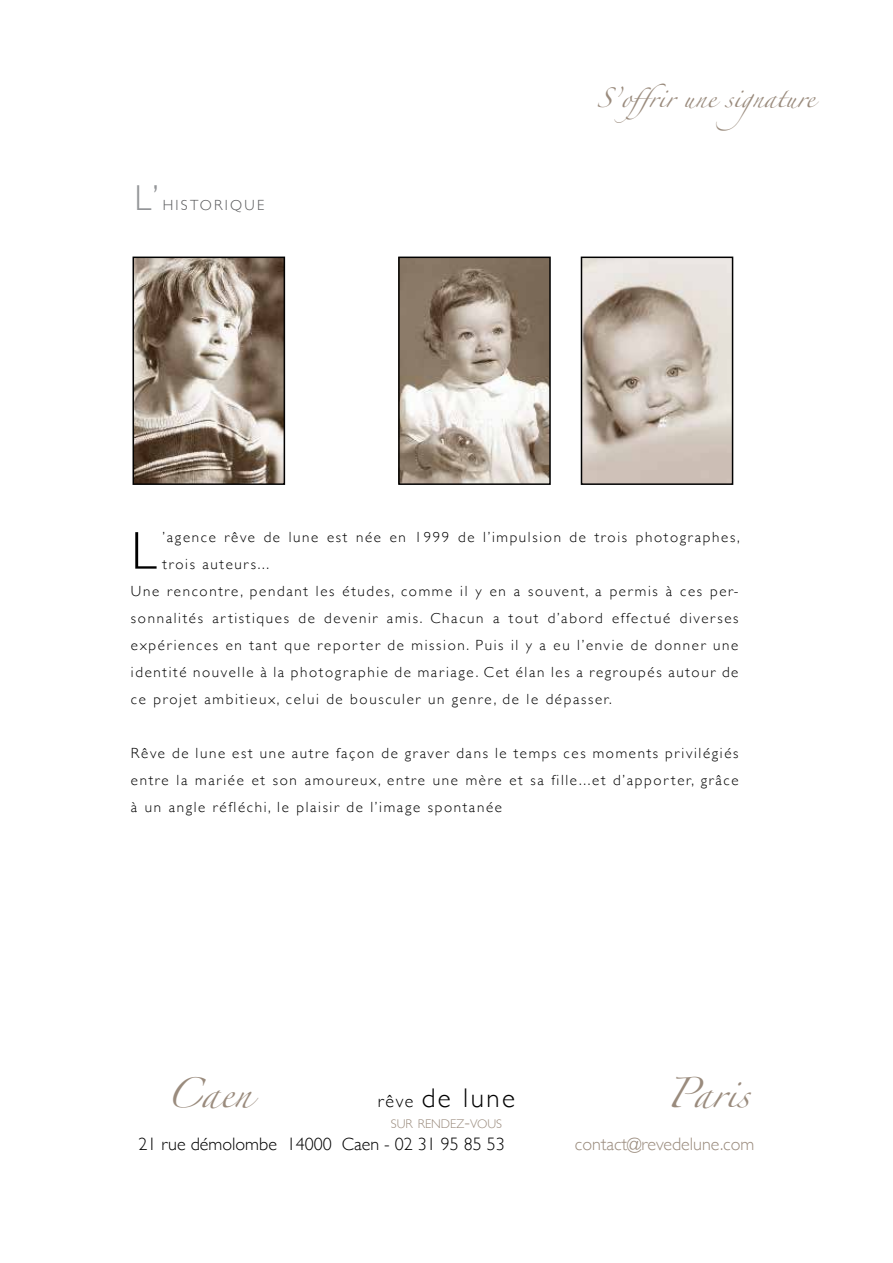
<style>
.page{position:relative;width:893px;height:1263px;background:#fff}
.page>*{position:absolute;margin:0;border:0;box-sizing:border-box;transform-origin:0 0}
.t1{font:300 53.55px "Gill Sans";color:#000}
.t2{font:300 36px "Gill Sans";color:#939598}
.t3{font:300 27px "Gill Sans";letter-spacing:.09em;color:#000}
.t4{font:27px "Zapfino";color:#9a8b7d}
.t5{font:300 18px "Gill Sans";color:#000}
.t6{font:300 18px "Gill Sans";color:#9a8b7d}
.t7{font:18px "Zapfino";color:#9a8b7d}
.t8{font:300 14.7px/27px "Gill Sans";letter-spacing:.11em;color:#000;text-align:justify}
.t9{font:300 14.7px "Gill Sans";letter-spacing:.155em;color:#58595b}
.t10{font:300 12.6px "Gill Sans";color:#9a8b7d}
.s1{font-size:18px}
</style>
<div class="page">
<img style="left:584px;top:260px;width:146px;height:222px">
<div style="left:581px;top:257px;width:152px;height:228px;border:2px solid #000"></div>
<img style="left:136px;top:260px;width:146px;height:222px">
<div style="left:133px;top:257px;width:152px;height:228px;border:2px solid #000"></div>
<img style="left:401px;top:260px;width:147px;height:222px">
<div style="left:398px;top:257px;width:153px;height:228px;border:2px solid #000"></div>
<h2 class="t2" style="left:134px;top:170px;width:26px">L’</h2>
<p class="t9" style="left:163px;top:194px;width:103px">HISTORIQUE</p>
<p class="t7" style="left:597px;top:90px;width:219px">S’offrir une signature</p>
<h1 class="t1" style="left:131px;top:509px;width:27px">L</h1>
<p class="t8" style="left:163px;top:523px;width:579px">’agence rêve de lune est née en 1999 de l’impulsion de trois photographes,</p>
<p class="t8" style="left:163px;top:550px;width:108px">trois auteurs...</p>
<p class="t8" style="left:131px;top:577px;width:609px">Une rencontre, pendant les études, comme il y en a souvent, a permis à ces per-</p>
<p class="t8" style="left:131px;top:604px;width:609px">sonnalités artistiques de devenir amis. Chacun a tout d’abord effectué diverses</p>
<p class="t8" style="left:131px;top:631px;width:609px">expériences en tant que reporter de mission. Puis il y a eu l’envie de donner une</p>
<p class="t8" style="left:131px;top:658px;width:609px">identité nouvelle à la photographie de mariage. Cet élan les a regroupés autour de</p>
<p class="t8" style="left:131px;top:685px;width:482px">ce projet ambitieux, celui de bousculer un genre, de le dépasser.</p>
<p class="t8" style="left:131px;top:739px;width:609px">Rêve de lune est une autre façon de graver dans le temps ces moments privilégiés entre la mariée et son amoureux, entre une mère et sa fille...et d’apporter, grâce à un angle réfléchi, le plaisir de l’image spontanée</p>
<h3 class="t4" style="left:166px;top:1081px;width:87px">Caen</h3>
<h3 class="t3" style="left:378px;top:1077px;width:139px"><span class="s1">rêve</span> de lune</h3>
<h3 class="t4" style="left:667px;top:1081px;width:85px">Paris</h3>
<p class="t10" style="left:391px;top:1114px;width:113px">SUR REN DEZ<span class="s1">-</span>VOUS</p>
<p class="t5" style="left:139px;top:1130px;width:368px">21 rue démolombe 14000 Caen - 02 31 95 85 53</p>
<p class="t6" style="left:575px;top:1130px;width:181px">contact@revedelune.com</p>
</div>
